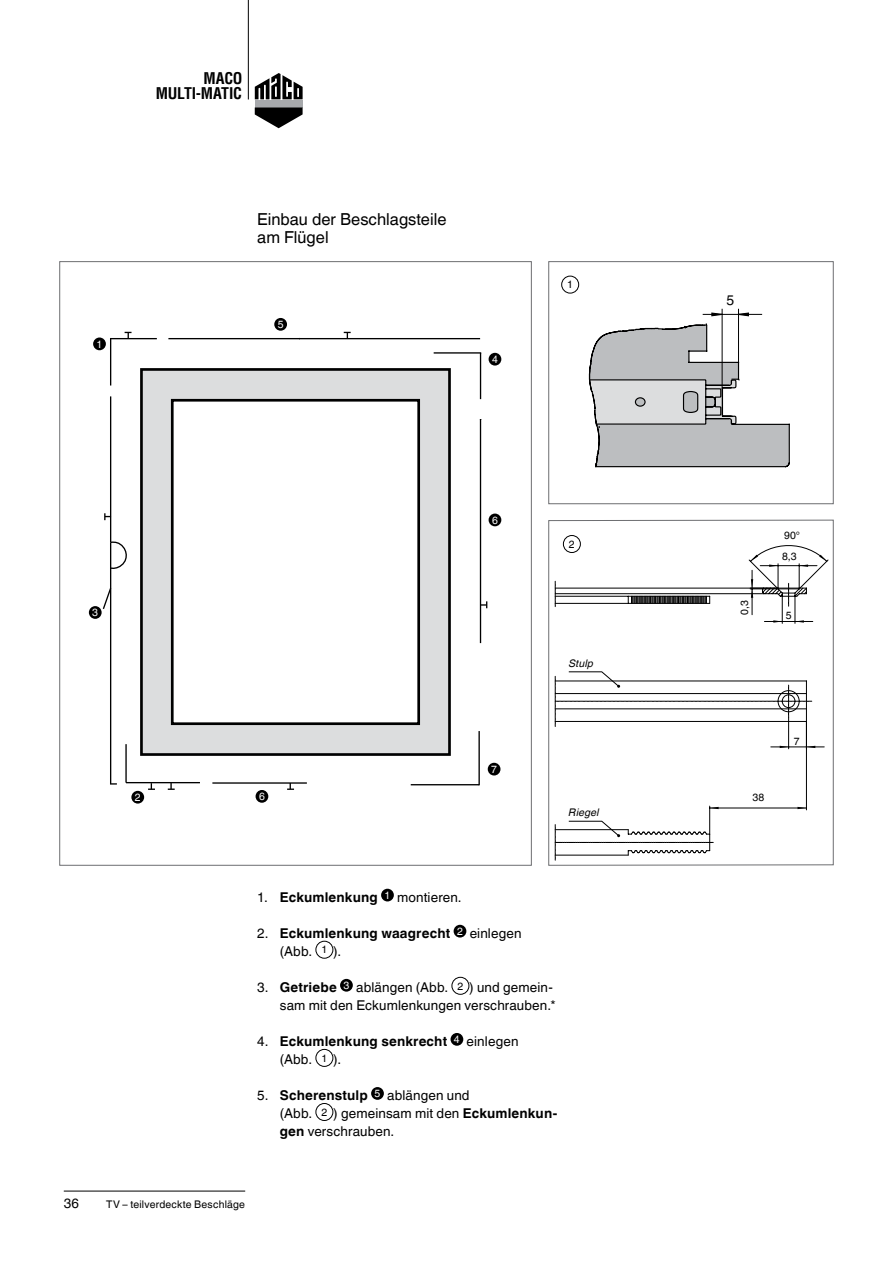
<style>
.page{position:relative;width:893px;height:1263px;background:#fff}
.page>*{position:absolute;margin:0;border:0;box-sizing:border-box;transform-origin:0 0}
.t1{font:16.5px/18px "Helvetica Linotype";color:#000}
.t2{font:700 condensed 15.75px "MACO Helvetica";letter-spacing:-.015em;color:#000}
.t3{font:13.95px "Helvetica Linotype";color:#000}
.t4{font:13.5px/18px "Helvetica Linotype";letter-spacing:.01em;color:#000;text-align:right}
.t5{font:700 13.5px/18px "Helvetica Linotype";letter-spacing:.01em;color:#000}
.t6{font:10.5px/20.7px "Helvetica Linotype";letter-spacing:.02em;color:#000}
.t7{font:italic 10.5px "Helvetica Linotype";letter-spacing:.02em;color:#000}
.t8{font:10.5px "Helvetica Linotype";color:#fff}
.s1{font-weight:700}
.s2{font-weight:400}
</style>
<div class="page">
<svg style="left:548px;top:520px;width:286px;height:346px"></svg>
<div style="left:549px;top:261px;width:284px;height:243px;border:1px solid #6d6e71"></div>
<div style="left:561px;top:276px;width:18px;height:17px;border:1px solid #000;border-radius:50%"></div>
<svg style="left:110px;top:337px;width:371px;height:15px"></svg>
<hr style="left:110px;top:339px;width:1px;height:46px;background:#000">
<hr style="left:111px;top:338px;width:46px;height:1px;background:#000">
<svg style="left:110px;top:644px;width:370px;height:142px"></svg>
<hr style="left:478px;top:732px;width:2px;height:53px;background:#000">
<svg style="left:149px;top:783px;width:5px;height:7px"></svg>
<svg style="left:168px;top:783px;width:6px;height:7px"></svg>
<svg style="left:288px;top:784px;width:5px;height:6px"></svg>
<svg style="left:482px;top:602px;width:5px;height:6px"></svg>
<svg style="left:344px;top:332px;width:6px;height:7px"></svg>
<svg style="left:125px;top:332px;width:6px;height:6px"></svg>
<hr style="left:212px;top:782px;width:95px;height:2px;background:#000">
<svg style="left:103px;top:352px;width:379px;height:292px"></svg>
<div style="left:93px;top:337px;width:13px;height:13px;background:#000;border-radius:50%"></div>
<div style="left:489px;top:353px;width:12px;height:13px;background:#000;border-radius:50%"></div>
<div style="left:274px;top:318px;width:13px;height:13px;background:#000;border-radius:50%"></div>
<div style="left:131px;top:791px;width:13px;height:12px;background:#000;border-radius:50%"></div>
<div style="left:89px;top:606px;width:13px;height:13px;background:#000;border-radius:50%"></div>
<div style="left:488px;top:763px;width:12px;height:12px;background:#000;border-radius:50%"></div>
<div style="left:489px;top:514px;width:12px;height:12px;background:#000;border-radius:50%"></div>
<hr style="left:722px;top:309px;width:1px;height:80px;background:#000">
<hr style="left:738px;top:309px;width:1px;height:53px;background:#000">
<svg style="left:703px;top:312px;width:59px;height:5px"></svg>
<svg style="left:589px;top:323px;width:201px;height:144px"></svg>
<div style="left:563px;top:535px;width:17px;height:17px;background:#fff;border-radius:50%"></div>
<div style="left:563px;top:535px;width:18px;height:18px;border:1px solid #000;border-radius:50%"></div>
<div style="left:256px;top:790px;width:12px;height:13px;background:#000;border-radius:50%"></div>
<div style="left:255px;top:100px;width:48px;height:8px;background:#a7a9ac"></div>
<svg style="left:255px;top:107px;width:48px;height:21px"></svg>
<svg style="left:255px;top:73px;width:48px;height:26px"></svg>
<hr style="left:248px;top:0;width:1px;height:99px;background:#000">
<hr style="left:64px;top:1191px;width:181px;height:1px;background:#000">
<div style="left:381px;top:889px;width:13px;height:12px;background:#000;border-radius:50%"></div>
<div style="left:454px;top:925px;width:12px;height:12px;background:#000;border-radius:50%"></div>
<div style="left:315px;top:941px;width:18px;height:17px;border:1px solid #000;border-radius:50%"></div>
<div style="left:340px;top:979px;width:13px;height:13px;background:#000;border-radius:50%"></div>
<div style="left:452px;top:977px;width:17px;height:18px;border:1px solid #000;border-radius:50%"></div>
<div style="left:451px;top:1033px;width:12px;height:13px;background:#000;border-radius:50%"></div>
<div style="left:315px;top:1049px;width:18px;height:18px;border:1px solid #000;border-radius:50%"></div>
<div style="left:371px;top:1087px;width:13px;height:13px;background:#000;border-radius:50%"></div>
<div style="left:315px;top:1103px;width:18px;height:18px;border:1px solid #000;border-radius:50%"></div>
<p class="t8" style="left:97px;top:338px;width:7px">1</p>
<p class="t2" style="left:204px;top:68px;width:40px">MACO</p>
<p class="t2" style="left:156px;top:83px;width:20px">MULTI</p>
<p class="t2" style="left:196px;top:83px;width:47px">-MAtIC</p>
<p class="t1" style="left:257px;top:211px;width:191px">Einbau der Beschlagsteile am Flügel</p>
<p class="t8" style="left:278px;top:318px;width:7px">5</p>
<p class="t8" style="left:492px;top:353px;width:7px">4</p>
<p class="t6" style="left:567px;top:274px;width:7px">1</p>
<p class="t8" style="left:92px;top:606px;width:7px">3</p>
<p class="t8" style="left:492px;top:514px;width:7px">6</p>
<p class="t6" style="left:569px;top:534px;width:7px">2</p>
<p class="t7" style="left:569px;top:657px;width:26px">Stulp</p>
<p class="t8" style="left:135px;top:791px;width:7px">2</p>
<p class="t8" style="left:259px;top:790px;width:7px">6</p>
<p class="t8" style="left:491px;top:763px;width:7px">7</p>
<p class="t7" style="left:569px;top:806px;width:32px">Riegel</p>
<p class="t4" style="left:257px;top:888px;width:206px">1. <span class="s1">Eckumlenkung</span> <sup>1</sup> montieren.</p>
<p class="t5" style="left:280px;top:924px;width:243px;text-indent:-22px"><span class="s2">2.</span> Eckumlenkung waagrecht <sup>2</sup> <span class="s2">einlegen (Abb.</span> <sup>1</sup> <span class="s2">).</span></p>
<p class="t4" style="left:257px;top:978px;width:300px">3. <span class="s1">Getriebe</span> <sup>3</sup> ablängen (Abb. <sup>2</sup> ) und gemein&shy;sam mit den Eckumlenkungen verschrauben.*</p>
<p class="t5" style="left:280px;top:1032px;width:240px;text-indent:-22px"><span class="s2">4.</span> Eckumlenkung senkrecht <sup>4</sup> <span class="s2">einlegen (Abb.</span> <sup>1</sup> <span class="s2">).</span></p>
<p class="t4" style="left:280px;top:1086px;width:279px;text-align:left;text-indent:-23px">5. <span class="s1">Scherenstulp</span> <sup>5</sup> ablängen und<br>(Abb. <sup>2</sup> ) gemeinsam mit den <span class="s1">Eckumlenkun&shy;gen</span> verschrauben.</p>
<p class="t4" style="left:64px;top:1194px;width:17px">36</p>
<p class="t6" style="left:106px;top:1194px;width:140px">TV – teilverdeckte Beschläge</p>
<p class="t3" style="left:727px;top:292px;width:9px">5</p>
<p class="t6" style="left:734px;top:615px;width:16px;rotate:-90deg">0,3</p>
<p class="t6" style="left:782px;top:525px;width:20px">90°<br>8,3</p>
<p class="t6" style="left:786px;top:605px;width:7px">5</p>
<p class="t6" style="left:752px;top:786px;width:13px">38</p>
<p class="t6" style="left:794px;top:731px;width:7px">7</p>
</div>
